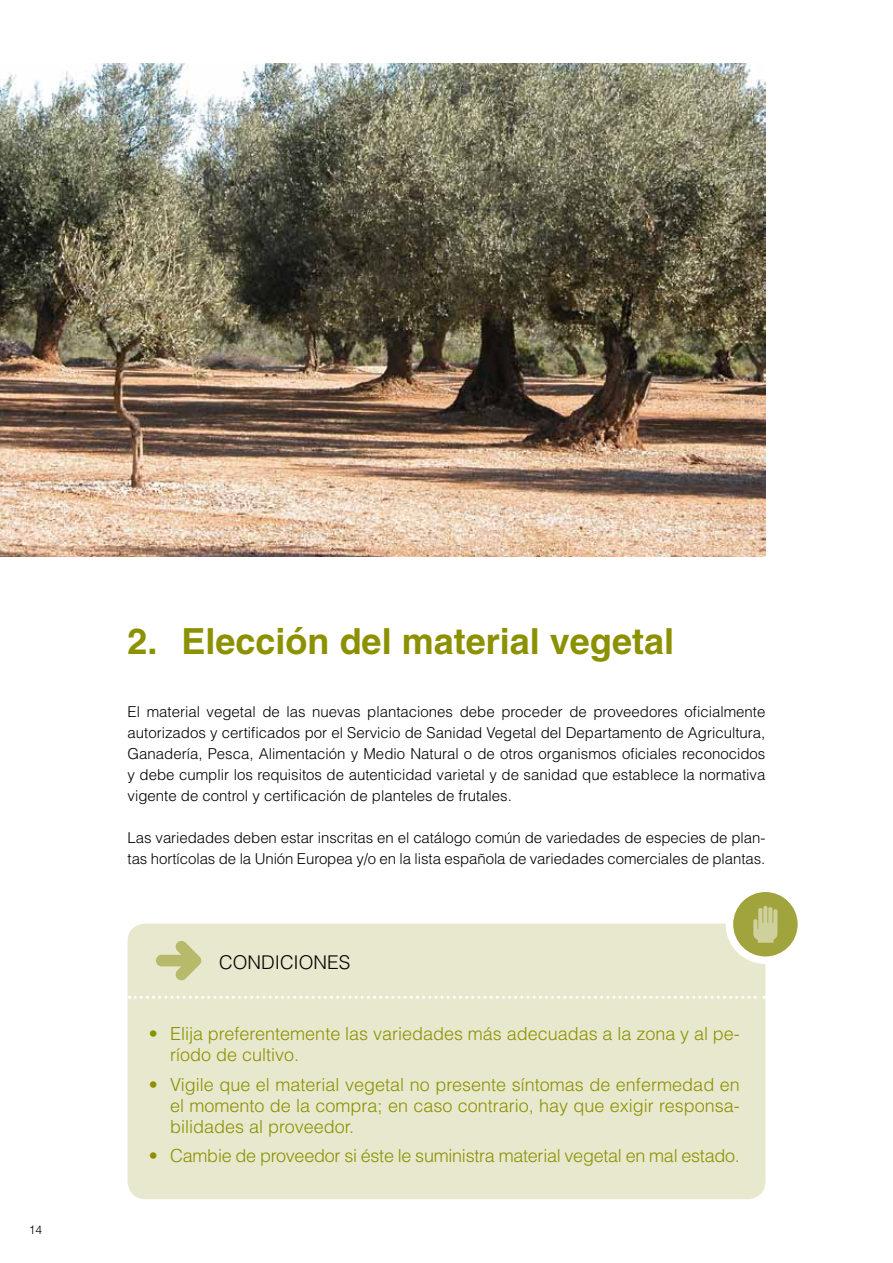
<style>
.page{position:relative;width:893px;height:1263px;background:#fff}
.page>*{position:absolute;margin:0;border:0;box-sizing:border-box;transform-origin:0 0}
.t1{font:700 36px "Helvetica";color:#8b9100}
.t2{font:300 18.9px "Helvetica";color:#000}
.t3{font:300 18px/21px "Helvetica";color:#8b9100}
.t4{font:300 15px/21px "Helvetica";letter-spacing:-.005em;color:#000;text-align:justify}
.t5{font:300 12px "Helvetica";color:#000}
</style>
<div class="page">
<div style="left:128px;top:923px;width:637px;height:276px;background:#e7e8cd;border-radius:18px"></div>
<svg style="left:156px;top:941px;width:45px;height:40px"></svg>
<svg style="left:129px;top:996px;width:636px;height:3px"></svg>
<img style="left:0;top:64px;width:765px;height:492px">
<svg style="left:729px;top:888px;width:72px;height:72px;background:#adb056"></svg>
<div style="left:726px;top:884px;width:79px;height:80px;border:8px solid #fff;border-radius:50%"></div>
<svg style="left:753px;top:906px;width:24px;height:37px"></svg>
<p class="t5" style="left:29px;top:1222px;width:15px">14</p>
<h1 class="t1" style="left:128px;top:619px;width:548px">2. Elección del material vegetal</h1>
<p class="t4" style="left:128px;top:701px;width:639px">El material vegetal de las nuevas plantaciones debe proceder de proveedores oficialmente autorizados y certificados por el Servicio de Sanidad Vegetal del Departamento de Agricultura, Ganadería, Pesca, Alimentación y Medio Natural o de otros organismos oficiales reconocidos y debe cumplir los requisitos de autenticidad varietal y de sanidad que establece la normativa vigente de control y certificación de planteles de frutales.</p>
<p class="t4" style="left:128px;top:827px;width:639px">Las variedades deben estar inscritas en el catálogo común de variedades de especies de plan&shy;tas hortícolas de la Unión Europea y/o en la lista española de variedades comerciales de plantas.</p>
<p class="t2" style="left:219px;top:950px;width:133px">CONDICIONES</p>
<p class="t3" style="left:170px;top:1023px;width:571px;text-indent:-21px">• Elija preferentemente las variedades más adecuadas a la zona y al pe&shy;ríodo de cultivo.</p>
<p class="t3" style="left:170px;top:1074px;width:571px;text-align:justify;text-indent:-21px">• Vigile que el material vegetal no presente síntomas de enfermedad en el momento de la compra; en caso contrario, hay que exigir responsa&shy;bilidades al proveedor.</p>
<p class="t3" style="left:149px;top:1145px;width:592px">• Cambie de proveedor si éste le suministra material vegetal en mal estado.</p>
</div>
